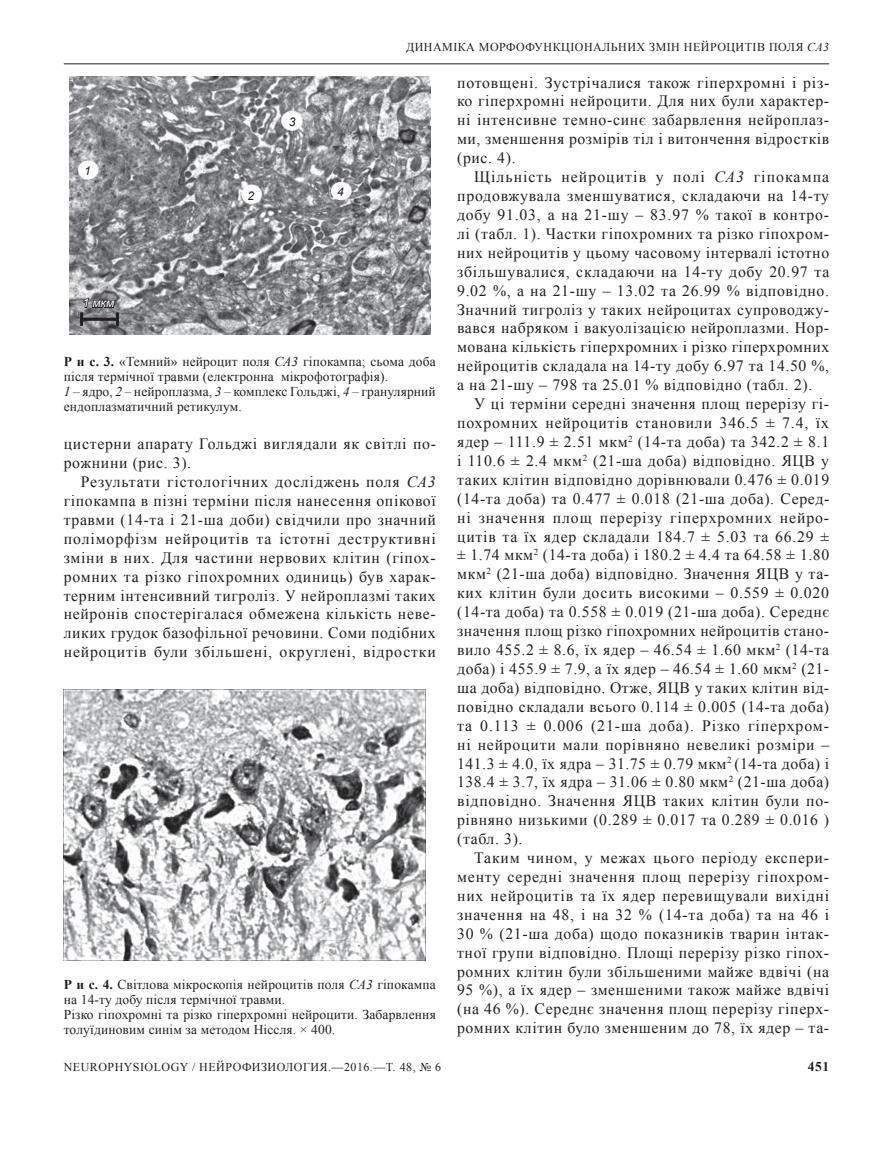
<style>
.page{position:relative;width:893px;height:1149px;background:#fff}
.page>*{position:absolute;margin:0;border:0;box-sizing:border-box;transform-origin:0 0}
.t1{font:15.75px/18.9px "Times New Roman";letter-spacing:.04em;color:#231f20;text-align:justify}
.t2{font:13.5px/15px "Times New Roman";letter-spacing:.01em;color:#231f20}
.t3{font:700 13.5px "Times New Roman";color:#231f20}
.t4{font:12px "Times New Roman";letter-spacing:.04em;color:#231f20}
.t5{font:italic 12px "Arial";color:#fff}
.t6{font:italic 12px "Arial";color:#231f20}
.s1{font-style:italic}
.s2{font-weight:700}
</style>
<div class="page">
<hr style="left:64px;top:63px;width:765px;height:1px;background:#231f20">
<img style="left:69px;top:77px;width:362px;height:258px">
<img style="left:64px;top:689px;width:361px;height:271px">
<svg style="left:82px;top:293px;width:35px;height:17px"></svg>
<hr style="left:82px;top:317px;width:36px;height:3px;background:#231f20">
<hr style="left:80px;top:312px;width:3px;height:14px;background:#231f20">
<hr style="left:116px;top:312px;width:3px;height:14px;background:#231f20">
<p class="t4" style="left:406px;top:38px;width:425px">ДИНАМІКА МОРФОФУНКЦІОНАЛЬНИХ ЗМІН НЕЙРОЦИТІВ ПОЛЯ <span class="s1">СА3</span></p>
<p class="t6" style="left:84px;top:163px;width:8px">1</p>
<p class="t5" style="left:82px;top:295px;width:34px">1 мкм</p>
<p class="t6" style="left:247px;top:188px;width:8px">2</p>
<p class="t6" style="left:289px;top:114px;width:8px">3</p>
<p class="t6" style="left:337px;top:184px;width:8px">4</p>
<p class="t2" style="left:64px;top:353px;width:374px"><span class="s2">Р и с. 3.</span> «Темний» нейроцит поля <span class="s1">СА3</span> гіпокампа; сьома доба після термічної травми (електронна мікрофотографія).<br><span class="s1">1 –</span> ядро, <span class="s1">2 –</span> нейроплазма, <span class="s1">3 –</span> комплекс Гольджі, <span class="s1">4 –</span> гранулярний ендоплазматичний ретикулум.</p>
<p class="t1" style="left:64px;top:434px;width:374px">цистерни апарату Гольджі виглядали як світлі по&shy;рожнини (рис. 3).</p>
<p class="t1" style="left:64px;top:471px;width:374px;text-indent:17px">Результати гістологічних досліджень поля <span class="s1">СА3 </span>гіпокампа в пізні терміни після нанесення опікової травми (14-та і 21-ша доби) свідчили про значний поліморфізм нейроцитів та істотні деструктивні зміни в них. Для частини нервових клітин (гіпох&shy;ромних та різко гіпохромних одиниць) був харак&shy;терним інтенсивний тигроліз. У нейроплазмі таких нейронів спостерігалася обмежена кількість неве&shy;ликих грудок базофільної речовини. Соми подібних нейроцитів були збільшені, округлені, відростки</p>
<p class="t2" style="left:64px;top:976px;width:374px"><span class="s2">Р и с. 4.</span> Світлова мікроскопія нейроцитів поля <span class="s1">СА3</span> гіпокампа на 14-ту добу після термічної травми.<br>Різко гіпохромні та різко гіперхромні нейроцити. Забарвлення толуїдиновим синім за методом Ніссля. × 400.</p>
<p class="t1" style="left:457px;top:72px;width:374px">потовщені. Зустрічалися також гіперхромні і різ&shy;ко гіперхромні нейроцити. Для них були характер&shy;ні інтенсивне темно-синє забарвлення нейроплаз&shy;ми, зменшення розмірів тіл і витончення відростків (рис. 4).</p>
<p class="t1" style="left:457px;top:167px;width:374px;text-indent:17px">Щільність нейроцитів у полі <span class="s1">СА3</span> гіпокампа продовжувала зменшуватися, складаючи на 14-ту добу 91.03, а на 21-шу – 83.97 % такої в контро&shy;лі (табл. 1). Частки гіпохромних та різко гіпохром&shy;них нейроцитів у цьому часовому інтервалі істотно збільшувалися, складаючи на 14-ту добу 20.97 та 9.02 %, а на 21-шу – 13.02 та 26.99 % відповідно.<br>Значний тигроліз у таких нейроцитах супроводжу&shy;вався набряком і вакуолізацією нейроплазми. Нор&shy;мована кількість гіперхромних і різко гіперхромних нейроцитів складала на 14-ту добу 6.97 та 14.50 %, а на 21-шу – 798 та 25.01 % відповідно (табл. 2).</p>
<p class="t1" style="left:457px;top:394px;width:374px;text-indent:17px">У ці терміни середні значення площ перерізу гі&shy;похромних нейроцитів становили 346.5 ± 7.4, їх ядер – 111.9 ± 2.51 мкм<sup>2</sup> (14-та доба) та 342.2 ± 8.1 і 110.6 ± 2.4 мкм<sup>2</sup> (21-ша доба) відповідно. ЯЦВ у таких клітин відповідно дорівнювали 0.476 ± 0.019 (14-та доба) та 0.477 ± 0.018 (21-ша доба). Серед&shy;ні значення площ перерізу гіперхромних нейро&shy;цитів та їх ядер складали 184.7 ± 5.03 та 66.29 ± ± 1.74 мкм<sup>2</sup> (14-та доба) і 180.2 ± 4.4 та 64.58 ± 1.80 мкм<sup>2</sup> (21-ша доба) відповідно. Значення ЯЦВ у та&shy;ких клітин були досить високими – 0.559 ± 0.020 (14-та доба) та 0.558 ± 0.019 (21-ша доба). Середнє значення площ різко гіпохромних нейроцитів стано&shy;вило 455.2 ± 8.6, їх ядер – 46.54 ± 1.60 мкм<sup>2</sup> (14-та доба) і 455.9 ± 7.9, а їх ядер – 46.54 ± 1.60 мкм<sup>2</sup> (21- ша доба) відповідно. Отже, ЯЦВ у таких клітин від&shy;повідно складали всього 0.114 ± 0.005 (14-та доба) та 0.113 ± 0.006 (21-ша доба). Різко гіперхром&shy;ні нейроцити мали порівняно невеликі розміри – 141.3 ± 4.0, їх ядра – 31.75 ± 0.79 мкм<sup>2</sup> (14-та доба) і 138.4 ± 3.7, їх ядра – 31.06 ± 0.80 мкм<sup>2</sup> (21-ша доба) відповідно. Значення ЯЦВ таких клітин були по&shy;рівняно низькими (0.289 ± 0.017 та 0.289 ± 0.016 ) (табл. 3).</p>
<p class="t1" style="left:457px;top:847px;width:374px;text-indent:17px">Таким чином, у межах цього періоду експери&shy;менту середні значення площ перерізу гіпохром&shy;них нейроцитів та їх ядер перевищували вихідні значення на 48, і на 32 % (14-та доба) та на 46 і 30 % (21-ша доба) щодо показників тварин інтак&shy;тної групи відповідно. Площі перерізу різко гіпох&shy;ромних клітин були збільшеними майже вдвічі (на 95 %), а їх ядер – зменшеними також майже вдвічі (на 46 %). Середнє значення площ перерізу гіперх&shy;ромних клітин було зменшеним до 78, їх ядер – та-</p>
<p class="t4" style="left:64px;top:1057px;width:379px">NEUROPHYSIOLOGY / НЕЙРОФИЗИОЛОГИЯ.—2016.—T. 48, № 6</p>
<p class="t3" style="left:808px;top:1056px;width:23px">451</p>
</div>
